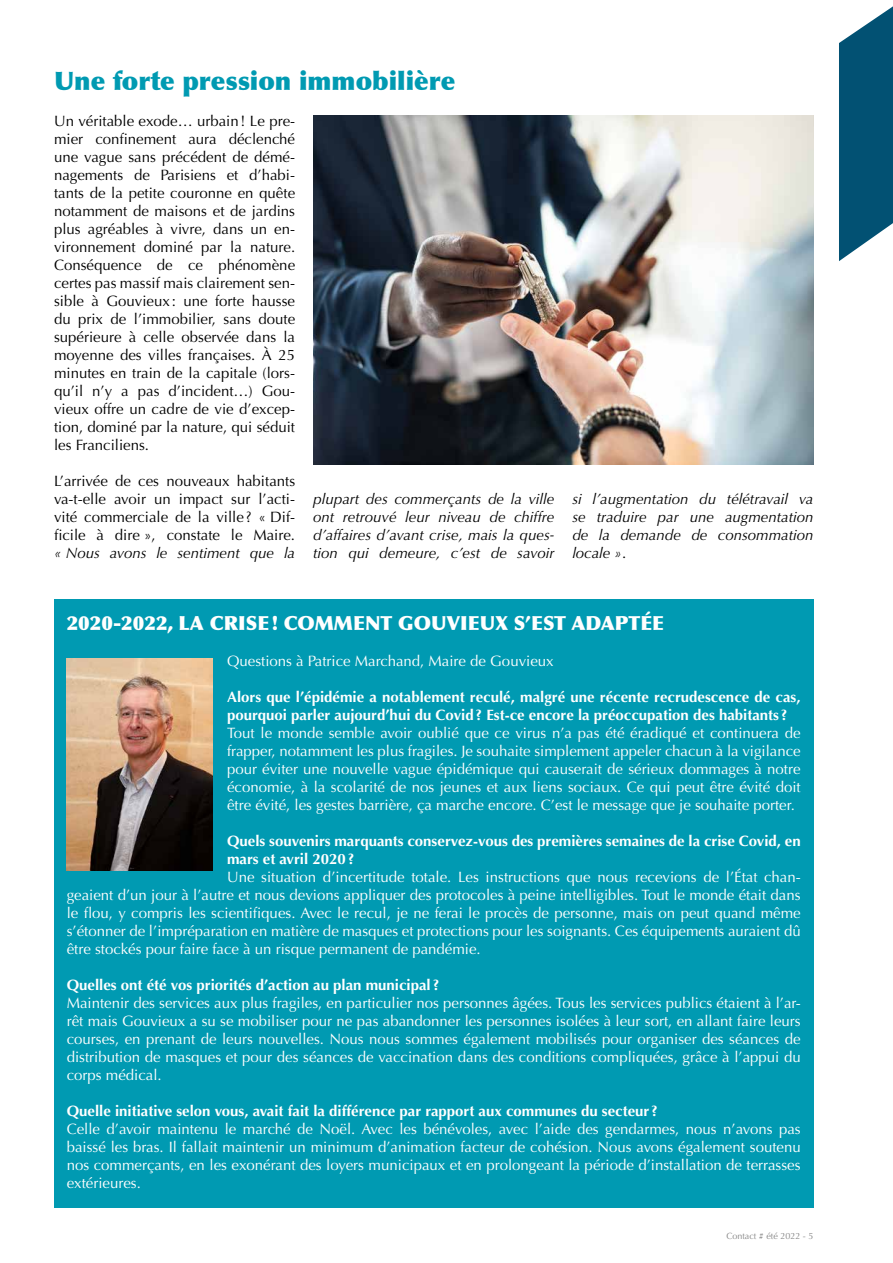
<style>
.page{position:relative;width:893px;height:1263px;background:#fff}
.page>*{position:absolute;margin:0;border:0;box-sizing:border-box;transform-origin:0 0}
.t1{font:900 25.5px "Optima";color:#009ab2}
.t2{font:900 19.5px "Optima";color:#fff}
.t3{font:15px/18px "Optima";color:#fff;text-align:justify}
.t4{font:15px/18px "Optima";color:#000;text-align:justify}
.t5{font:700 15px/18px "Optima";color:#fff}
.t6{font:italic 15px/18px "Optima";color:#000;text-align:justify}
.t7{font:9px "Optima";color:#878787}
.s1{font-style:normal}
</style>
<div class="page">
<div style="left:54px;top:598px;width:759px;height:609px;background:#009ab2"></div>
<svg style="left:839px;top:6px;width:54px;height:255px;background:#276a87"></svg>
<img style="left:67px;top:658px;width:145px;height:213px">
<img style="left:313px;top:115px;width:500px;height:349px">
<h1 class="t1" style="left:54px;top:65px;width:403px">Une forte pression immobilière</h1>
<p class="t4" style="left:54px;top:112px;width:243px">Un véritable exode… urbain! Le pre&shy;mier confinement aura déclenché une vague sans précédent de démé&shy;nagements de Parisiens et d’habi&shy;tants de la petite couronne en quête notamment de maisons et de jardins plus agréables à vivre, dans un en&shy;vironnement dominé par la nature.<br>Conséquence de ce phénomène certes pas massif mais clairement sen&shy;sible à Gouvieux : une forte hausse du prix de l’immobilier, sans doute supérieure à celle observée dans la moyenne des villes françaises. À 25 minutes en train de la capitale (lors&shy;qu’il n’y a pas d’incident…) Gou&shy;vieux offre un cadre de vie d’excep&shy;tion, dominé par la nature, qui séduit les Franciliens.</p>
<p class="t4" style="left:54px;top:472px;width:243px">L’arrivée de ces nouveaux habitants va-t-elle avoir un impact sur l’acti&shy;vité commerciale de la ville? « Dif&shy;ficile à dire », constate le Maire.</p>
<p class="t6" style="left:54px;top:544px;width:243px">« Nous avons le sentiment que la</p>
<p class="t6" style="left:313px;top:490px;width:243px">plupart des commerçants de la ville ont retrouvé leur niveau de chiffre d’affaires d’avant crise, mais la ques&shy;tion qui demeure, c’est de savoir</p>
<p class="t6" style="left:572px;top:490px;width:243px">si l’augmentation du télétravail va se traduire par une augmentation de la demande de consommation locale »<span class="s1">.</span></p>
<h2 class="t2" style="left:67px;top:611px;width:599px">2020-2022, LA CRISE ! COMMENT GOUVIEUX S’EST ADAPTÉE</h2>
<p class="t3" style="left:227px;top:652px;width:328px">Questions à Patrice Marchand, Maire de Gouvieux</p>
<p class="t5" style="left:227px;top:688px;width:575px">Alors que l’épidémie a notablement reculé, malgré une récente recrudescence de cas, pourquoi parler aujourd’hui du Covid? Est-ce encore la préoccupation des habitants ?</p>
<p class="t3" style="left:227px;top:724px;width:575px">Tout le monde semble avoir oublié que ce virus n’a pas été éradiqué et continuera de frapper, notamment les plus fragiles. Je souhaite simplement appeler chacun à la vigilance pour éviter une nouvelle vague épidémique qui causerait de sérieux dommages à notre économie, à la scolarité de nos jeunes et aux liens sociaux. Ce qui peut être évité doit être évité, les gestes barrière, ça marche encore. C’est le message que je souhaite porter.</p>
<p class="t5" style="left:227px;top:832px;width:575px">Quels souvenirs marquants conservez-vous des premières semaines de la crise Covid, en mars et avril 2020?</p>
<p class="t3" style="left:67px;top:868px;width:735px;text-indent:160px">Une situation d’incertitude totale. Les instructions que nous recevions de l’État chan&shy;geaient d’un jour à l’autre et nous devions appliquer des protocoles à peine intelligibles. Tout le monde était dans le flou, y compris les scientifiques. Avec le recul, je ne ferai le procès de personne, mais on peut quand même s’étonner de l’impréparation en matière de masques et protections pour les soignants. Ces équipements auraient dû être stockés pour faire face à un risque permanent de pandémie.</p>
<p class="t5" style="left:67px;top:976px;width:374px">Quelles ont été vos priorités d’action au plan municipal ?</p>
<p class="t3" style="left:67px;top:994px;width:735px">Maintenir des services aux plus fragiles, en particulier nos personnes âgées. Tous les services publics étaient à l’ar&shy;rêt mais Gouvieux a su se mobiliser pour ne pas abandonner les personnes isolées à leur sort, en allant faire leurs courses, en prenant de leurs nouvelles. Nous nous sommes également mobilisés pour organiser des séances de distribution de masques et pour des séances de vaccination dans des conditions compliquées, grâce à l’appui du corps médical.</p>
<p class="t5" style="left:67px;top:1102px;width:593px">Quelle initiative selon vous, avait fait la différence par rapport aux communes du secteur ?</p>
<p class="t3" style="left:67px;top:1120px;width:735px">Celle d’avoir maintenu le marché de Noël. Avec les bénévoles, avec l’aide des gendarmes, nous n’avons pas baissé les bras. Il fallait maintenir un minimum d’animation facteur de cohésion. Nous avons également soutenu nos commerçants, en les exonérant des loyers municipaux et en prolongeant la période d’installation de terrasses extérieures.</p>
<p class="t7" style="left:726px;top:1231px;width:89px">Contact # été 2022 - 5</p>
</div>
